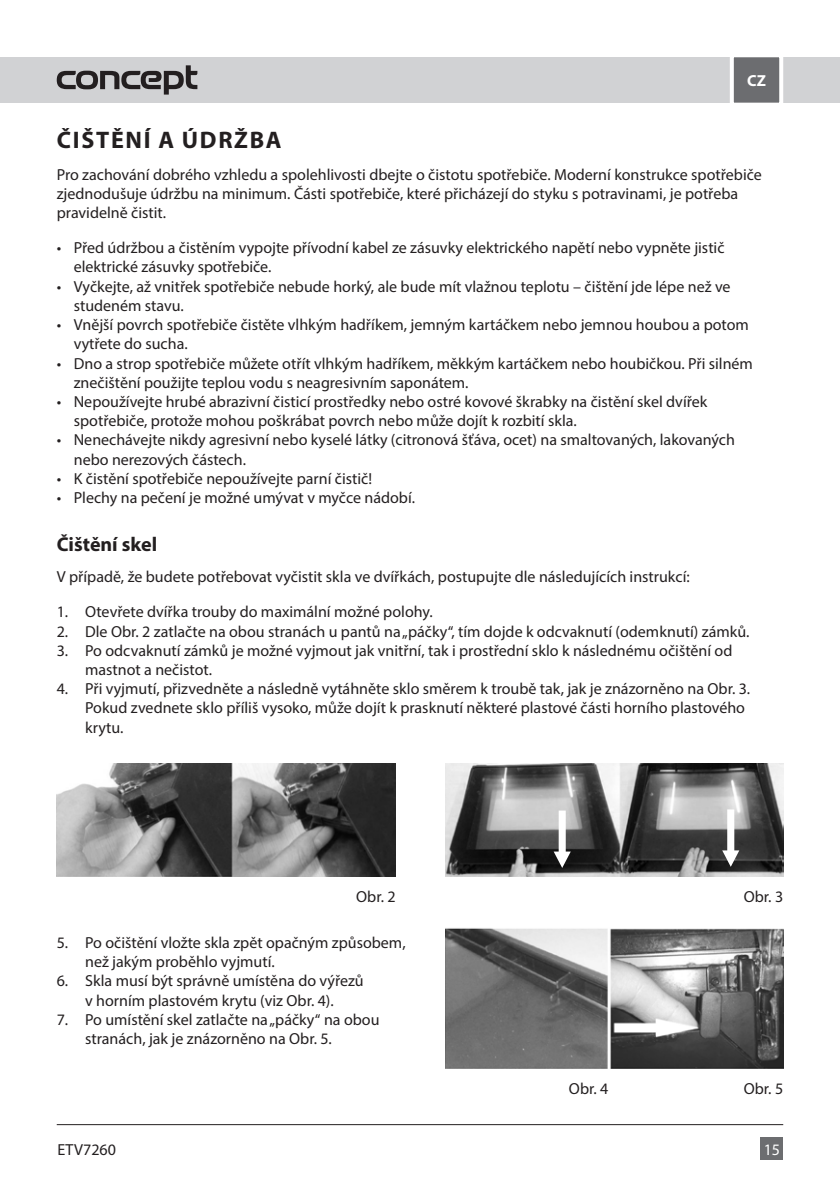
<style>
.page{position:relative;width:840px;height:1191px;background:#fff}
.page>*{position:absolute;margin:0;border:0;box-sizing:border-box;transform-origin:0 0}
.nadpis_1{font:700 24px "Myriad Pro";letter-spacing:.07em;color:#231f20}
.nadpis_2{font:700 20px "Myriad Pro";color:#231f20}
.CZ_text_mezera_za{font:16px/19.2px "Myriad Pro";color:#231f20}
.CZ_text{font:16px "Myriad Pro";color:#231f20}
.t1{font:700 16px "Myriad Pro";color:#fff}
.t2{font:16px "Myriad Pro";color:#fff}
</style>
<div class="page">
<img style="left:445px;top:928px;width:337px;height:140px">
<img style="left:57px;top:763px;width:338px;height:113px">
<img style="left:445px;top:763px;width:337px;height:113px">
<svg style="left:553px;top:810px;width:17px;height:58px"></svg>
<svg style="left:721px;top:809px;width:18px;height:58px"></svg>
<div style="left:0;top:57px;width:839px;height:46px;background:#d1d2d4"></div>
<svg style="left:57px;top:65px;width:140px;height:30px"></svg>
<svg style="left:730px;top:57px;width:54px;height:46px;background:#848587"></svg>
<div style="left:760px;top:1137px;width:22px;height:23px;background:#6c6d70"></div>
<hr style="left:57px;top:1124px;width:725px;height:1px;background:#231f20">
<p class="t1" style="left:746px;top:70px;width:20px">CZ</p>
<p class="nadpis_1" style="left:57px;top:125px;width:226px">ČIŠTĚNÍ A ÚDRŽBA</p>
<p class="CZ_text_mezera_za" style="left:57px;top:164px;width:706px">Pro zachování dobrého vzhledu a spolehlivosti dbejte o čistotu spotřebiče. Moderní konstrukce spotřebiče zjednodušuje údržbu na minimum. Části spotřebiče, které přicházejí do styku s potravinami, je potřeba pravidelně čistit.</p>
<p class="CZ_text_mezera_za" style="left:74px;top:238px;width:652px;text-indent:-17px">• Před údržbou a čistěním vypojte přívodní kabel ze zásuvky elektrického napětí nebo vypněte jistič elektrické zásuvky spotřebiče.</p>
<p class="CZ_text_mezera_za" style="left:74px;top:276px;width:658px;text-indent:-17px">• Vyčkejte, až vnitřek spotřebiče nebude horký, ale bude mít vlažnou teplotu – čištění jde lépe než ve studeném stavu.</p>
<p class="CZ_text_mezera_za" style="left:74px;top:315px;width:676px;text-indent:-17px">• Vnější povrch spotřebiče čistěte vlhkým hadříkem, jemným kartáčkem nebo jemnou houbou a potom vytřete do sucha.</p>
<p class="CZ_text_mezera_za" style="left:74px;top:353px;width:680px;text-indent:-17px">• Dno a strop spotřebiče můžete otřít vlhkým hadříkem, měkkým kartáčkem nebo houbičkou. Při silném znečištění použijte teplou vodu s neagresivním saponátem.</p>
<p class="CZ_text_mezera_za" style="left:74px;top:392px;width:634px;text-indent:-17px">• Nepoužívejte hrubé abrazivní čisticí prostředky nebo ostré kovové škrabky na čistění skel dvířek spotřebiče, protože mohou poškrábat povrch nebo může dojít k rozbití skla.</p>
<p class="CZ_text_mezera_za" style="left:74px;top:430px;width:662px;text-indent:-17px">• Nenechávejte nikdy agresivní nebo kyselé látky (citronová šťáva, ocet) na smaltovaných, lakovaných nebo nerezových částech.</p>
<p class="CZ_text_mezera_za" style="left:57px;top:468px;width:316px">• K čistění spotřebiče nepoužívejte parní čistič!</p>
<p class="CZ_text_mezera_za" style="left:57px;top:488px;width:360px">• Plechy na pečení je možné umývat v myčce nádobí.</p>
<p class="nadpis_2" style="left:57px;top:531px;width:102px">Čištění skel</p>
<p class="CZ_text_mezera_za" style="left:57px;top:567px;width:634px">V případě, že budete potřebovat vyčistit skla ve dvířkách, postupujte dle následujících instrukcí:</p>
<p class="CZ_text_mezera_za" style="left:57px;top:602px;width:377px">1. Otevřete dvířka trouby do maximální možné polohy.</p>
<p class="CZ_text_mezera_za" style="left:57px;top:621px;width:693px">2. Dle Obr. 2 zatlačte na obou stranách u pantů na „páčky“, tím dojde k odcvaknutí (odemknutí) zámků.</p>
<p class="CZ_text_mezera_za" style="left:85px;top:640px;width:648px;text-indent:-28px">3. Po odcvaknutí zámků je možné vyjmout jak vnitřní, tak i prostřední sklo k následnému očištění od mastnot a nečistot.</p>
<p class="CZ_text_mezera_za" style="left:85px;top:679px;width:666px;text-indent:-28px">4. Při vyjmutí, přizvedněte a následně vytáhněte sklo směrem k troubě tak, jak je znázorněno na Obr. 3.<br>Pokud zvednete sklo příliš vysoko, může dojít k prasknutí některé plastové části horního plastového krytu.</p>
<p class="CZ_text" style="left:356px;top:886px;width:41px">Obr. 2</p>
<p class="CZ_text_mezera_za" style="left:85px;top:932px;width:322px;text-indent:-28px">5. Po očištění vložte skla zpět opačným způsobem, než jakým proběhlo vyjmutí.</p>
<p class="CZ_text_mezera_za" style="left:57px;top:971px;width:308px;text-align:center">6. Skla musí být správně umístěna do výřezů v horním plastovém krytu (viz Obr. 4).</p>
<p class="CZ_text_mezera_za" style="left:85px;top:1009px;width:296px;text-indent:-28px">7. Po umístění skel zatlačte na „páčky“ na obou stranách, jak je znázorněno na Obr. 5.</p>
<p class="CZ_text" style="left:568px;top:1078px;width:41px">Obr. 4</p>
<p class="CZ_text" style="left:743px;top:886px;width:41px">Obr. 3</p>
<p class="CZ_text" style="left:743px;top:1078px;width:41px">Obr. 5</p>
<p class="CZ_text_mezera_za" style="left:57px;top:1139px;width:60px">ETV7260</p>
<p class="t2" style="left:763px;top:1139px;width:18px">15</p>
</div>
